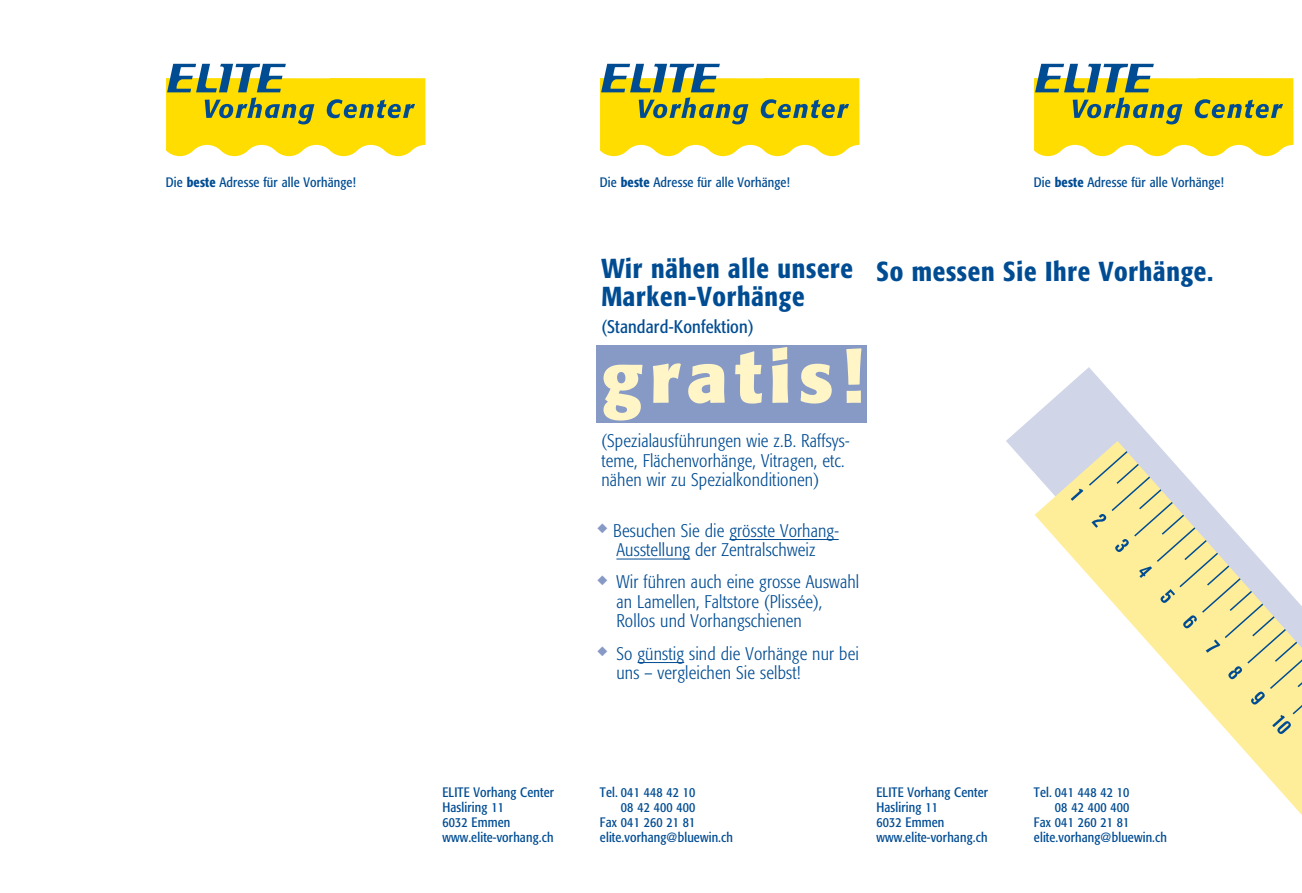
<style>
.page{position:relative;width:1302px;height:893px;background:#fff}
.page>*{position:absolute;margin:0;border:0;box-sizing:border-box;transform-origin:0 0}
.t1{font:700 70.5px "FO16";letter-spacing:.115em;color:#fff5c6}
.t2{font:500 condensed 27px/28.5px "FO16";letter-spacing:.04em;color:#004c93}
.t3{font:300 condensed 18px/19.5px "FO16";letter-spacing:.025em;color:#004c93}
.t4{font:condensed 18px "FO16";letter-spacing:.025em;color:#004c93}
.t5{font:condensed 13.5px/15px "FO16";letter-spacing:.025em;color:#004c93}
.s1{font-weight:500}
.s2{font-family:"Frutiger"}
</style>
<div class="page">
<svg style="left:1006px;top:367px;width:149px;height:105px"></svg>
<svg style="left:1034px;top:441px;width:267px;height:373px"></svg>
<svg style="left:1070px;top:450px;width:231px;height:284px"></svg>
<svg style="left:1034px;top:64px;width:259px;height:92px"></svg>
<svg style="left:600px;top:64px;width:259px;height:92px"></svg>
<svg style="left:166px;top:64px;width:259px;height:92px"></svg>
<div style="left:596px;top:345px;width:271px;height:78px;background:#879ac6"></div>
<hr style="left:729px;top:539px;width:109px;height:1px;background:#004c93">
<hr style="left:616px;top:559px;width:74px;height:1px;background:#004c93">
<hr style="left:637px;top:662px;width:47px;height:1px;background:#004c93">
<p class="t5" style="left:166px;top:175px;width:191px">Die <span class="s1">beste</span> Adresse für alle Vorhänge!</p>
<p class="t5" style="left:600px;top:175px;width:191px">Die <span class="s1">beste</span> Adresse für alle Vorhänge!</p>
<p class="t5" style="left:1033px;top:175px;width:191px">Die <span class="s1">beste</span> Adresse für alle Vorhänge!</p>
<h2 class="t2" style="left:601px;top:253px;width:253px">Wir nähen alle unsere<br>Marken-Vorhänge</h2>
<h3 class="t4" style="left:601px;top:316px;width:154px">(Standard-Konfektion)</h3>
<h1 class="t1" style="left:601px;top:333px;width:262px">gratis!</h1>
<h3 class="t3" style="left:601px;top:431px;width:249px">(Spezialausführungen wie z.B. Raffsys&shy;teme, Flächenvorhänge, Vitragen, etc. nähen wir zu Spezialkonditionen)</h3>
<h3 class="t3" style="left:597px;top:520px;width:243px;text-align:center"><sup>◆</sup> Besuchen Sie die grösste Vorhang-<br>Ausstellung der Zentralschweiz</h3>
<h3 class="t3" style="left:616px;top:572px;width:244px;text-indent:-19px"><sup>◆</sup> Wir führen auch eine grosse Auswahl an Lamellen, Faltstore (Plissée),<br>Rollos und Vorhangschienen</h3>
<h3 class="t3" style="left:616px;top:643px;width:244px;text-indent:-19px"><sup>◆</sup> So günstig sind die Vorhänge nur bei uns – vergleichen Sie selbst!</h3>
<h2 class="t2" style="left:876px;top:256px;width:338px">So messen Sie Ihre Vorhänge.</h2>
<p class="t5" style="left:442px;top:785px;width:113px">ELITE Vorhang Center<br>Hasliring 11<br>6032 Emmen www.elite-vorhang.ch</p>
<p class="t5" style="left:600px;top:785px;width:97px">Tel. 041 448 42 10</p>
<p class="t5" style="left:621px;top:800px;width:76px">08 42 400 400</p>
<p class="t5" style="left:600px;top:815px;width:97px">Fax 041 260 21 81</p>
<p class="t5" style="left:600px;top:830px;width:134px">elite.vorhang<span class="s2">@</span>bluewin.ch</p>
<p class="t5" style="left:876px;top:785px;width:113px">ELITE Vorhang Center<br>Hasliring 11<br>6032 Emmen www.elite-vorhang.ch</p>
<p class="t5" style="left:1033px;top:785px;width:97px">Tel. 041 448 42 10</p>
<p class="t5" style="left:1054px;top:800px;width:76px">08 42 400 400</p>
<p class="t5" style="left:1033px;top:815px;width:97px">Fax 041 260 21 81</p>
<p class="t5" style="left:1033px;top:830px;width:134px">elite.vorhang<span class="s2">@</span>bluewin.ch</p>
</div>
